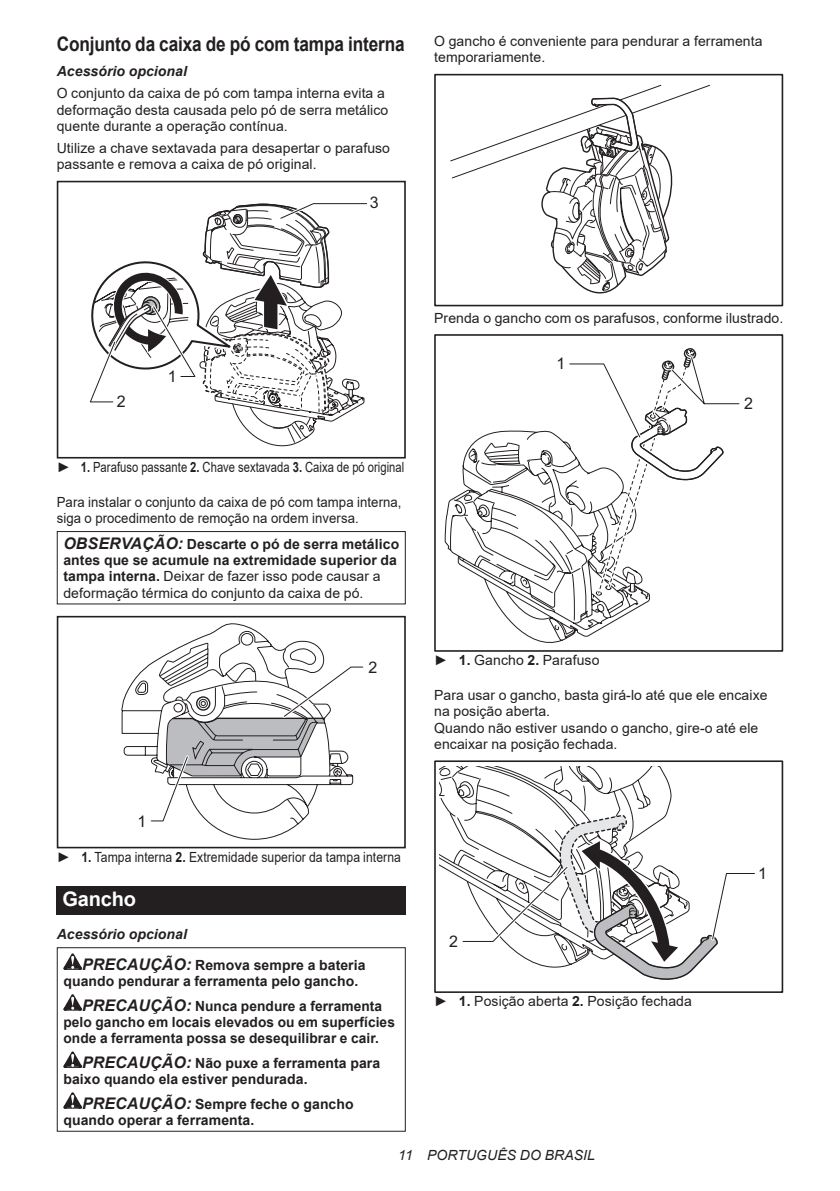
<style>
.page{position:relative;width:840px;height:1191px;background:#fff}
.page>*{position:absolute;margin:0;border:0;box-sizing:border-box;transform-origin:0 0}
.t1{font:700 20px "Arial";letter-spacing:-.01em;color:#231f20;scale:.86 1}
.t2{font:700 20px "Arial";letter-spacing:-.01em;color:#fff}
.t3{font:16px "Arial";color:#231f20}
.t4{font:14px/16.4px "Arial";letter-spacing:.005em;color:#231f20}
.t5{font:700 14px/16.4px "Arial";letter-spacing:.005em;color:#231f20}
.t6{font:14px/16.4px "Arial";letter-spacing:.005em;color:#231f20;scale:.94 1}
.t7{font:italic 14px "Arial";letter-spacing:.005em;color:#231f20}
.t8{font:italic 700 14px "Arial";letter-spacing:.005em;color:#231f20}
.s1{font-weight:700}
.s2{font-style:italic;font-size:16px}
.s3{font-weight:400}
.s4{font-style:italic}
</style>
<div class="page">
<div style="left:57px;top:181px;width:348px;height:277px;border:2px solid #231f20"></div>
<svg style="left:90px;top:203px;width:278px;height:244px"></svg>
<div style="left:57px;top:531px;width:348px;height:73px;border:1px solid #231f20"></div>
<div style="left:57px;top:616px;width:348px;height:232px;border:2px solid #231f20"></div>
<svg style="left:121px;top:623px;width:204px;height:217px"></svg>
<svg style="left:148px;top:664px;width:216px;height:160px"></svg>
<div style="left:57px;top:885px;width:348px;height:29px;background:#231f20"></div>
<svg style="left:63px;top:953px;width:19px;height:16px"></svg>
<svg style="left:63px;top:994px;width:19px;height:16px"></svg>
<svg style="left:63px;top:1051px;width:19px;height:16px"></svg>
<svg style="left:63px;top:1092px;width:19px;height:16px"></svg>
<div style="left:57px;top:947px;width:348px;height:184px;border:1px solid #231f20"></div>
<svg style="left:450px;top:85px;width:260px;height:209px"></svg>
<div style="left:434px;top:278px;width:73px;height:28px;background:#fff"></div>
<div style="left:434px;top:74px;width:348px;height:232px;border:2px solid #231f20"></div>
<svg style="left:444px;top:430px;width:206px;height:213px"></svg>
<div style="left:434px;top:623px;width:73px;height:29px;background:#fff"></div>
<div style="left:434px;top:334px;width:348px;height:318px;border:2px solid #231f20"></div>
<svg style="left:566px;top:348px;width:174px;height:248px"></svg>
<svg style="left:439px;top:766px;width:233px;height:112px"></svg>
<div style="left:434px;top:760px;width:348px;height:233px;border:2px solid #231f20"></div>
<svg style="left:460px;top:813px;width:295px;height:167px"></svg>
<h1 class="t1" style="left:57px;top:30px;width:406px">Conjunto da caixa de pó com tampa interna</h1>
<p class="t8" style="left:57px;top:62px;width:132px">Acessório opcional</p>
<p class="t4" style="left:57px;top:85px;width:333px">O conjunto da caixa de pó com tampa interna evita a deformação desta causada pelo pó de serra metálico quente durante a operação contínua.</p>
<p class="t4" style="left:57px;top:140px;width:334px">Utilize a chave sextavada para desapertar o parafuso passante e remova a caixa de pó original.</p>
<p class="t3" style="left:370px;top:191px;width:10px">3</p>
<p class="t4" style="left:434px;top:33px;width:330px">O gancho é conveniente para pendurar a ferramenta temporariamente.</p>
<p class="t3" style="left:117px;top:390px;width:10px">2</p>
<p class="t3" style="left:168px;top:365px;width:10px">1</p>
<p class="t4" style="left:57px;top:459px;width:349px">► <span class="s1">1.</span> Parafuso passante <span class="s1">2.</span> Chave sextavada <span class="s1">3.</span> Caixa de pó original</p>
<p class="t6" style="left:57px;top:493px;width:368px">Para instalar o conjunto da caixa de pó com tampa interna, siga o procedimento de remoção na ordem inversa.</p>
<p class="t5" style="left:63px;top:535px;width:337px"><span class="s2">OBSERVAÇÃO:</span> Descarte o pó de serra metálico antes que se acumule na extremidade superior da tampa interna. <span class="s3">Deixar de fazer isso pode causar a deformação térmica do conjunto da caixa de pó.</span></p>
<p class="t3" style="left:368px;top:656px;width:10px">2</p>
<p class="t3" style="left:137px;top:810px;width:10px">1</p>
<p class="t4" style="left:57px;top:848px;width:345px">► <span class="s1">1.</span> Tampa interna <span class="s1">2.</span> Extremidade superior da tampa interna</p>
<h1 class="t2" style="left:62px;top:884px;width:75px">Gancho</h1>
<p class="t5" style="left:82px;top:919px;width:285px;line-height:30.6px;text-indent:-25px"><span class="s4">Acessório opcional<br></span><span class="s2">PRECAUÇÃO:</span> Remova sempre a bateria</p>
<p class="t5" style="left:82px;top:969px;width:301px;line-height:24.4px;text-indent:-19px">quando pendurar a ferramenta pelo gancho.<br><span class="s2">PRECAUÇÃO:</span> Nunca pendure a ferramenta</p>
<p class="t5" style="left:63px;top:1014px;width:333px">pelo gancho em locais elevados ou em superfícies onde a ferramenta possa se desequilibrar e cair.</p>
<p class="t5" style="left:63px;top:1055px;width:318px;text-indent:19px"><span class="s2">PRECAUÇÃO:</span> Não puxe a ferramenta para baixo quando ela estiver pendurada.</p>
<p class="t5" style="left:63px;top:1095px;width:291px;text-indent:19px"><span class="s2">PRECAUÇÃO:</span> Sempre feche o gancho quando operar a ferramenta.</p>
<p class="t4" style="left:434px;top:309px;width:350px">Prenda o gancho com os parafusos, conforme ilustrado.</p>
<p class="t3" style="left:556px;top:353px;width:10px">1</p>
<p class="t3" style="left:743px;top:393px;width:10px">2</p>
<p class="t4" style="left:434px;top:652px;width:167px">► <span class="s1">1.</span> Gancho <span class="s1">2.</span> Parafuso</p>
<p class="t4" style="left:434px;top:686px;width:335px">Para usar o gancho, basta girá-lo até que ele encaixe na posição aberta.<br>Quando não estiver usando o gancho, gire-o até ele encaixar na posição fechada.</p>
<p class="t3" style="left:449px;top:930px;width:10px">2</p>
<p class="t4" style="left:434px;top:993px;width:259px">► <span class="s1">1.</span> Posição aberta <span class="s1">2.</span> Posição fechada</p>
<p class="t3" style="left:757px;top:862px;width:10px">1</p>
<p class="t7" style="left:398px;top:1146px;width:198px">11 PORTUGUÊS DO BRASIL</p>
</div>
